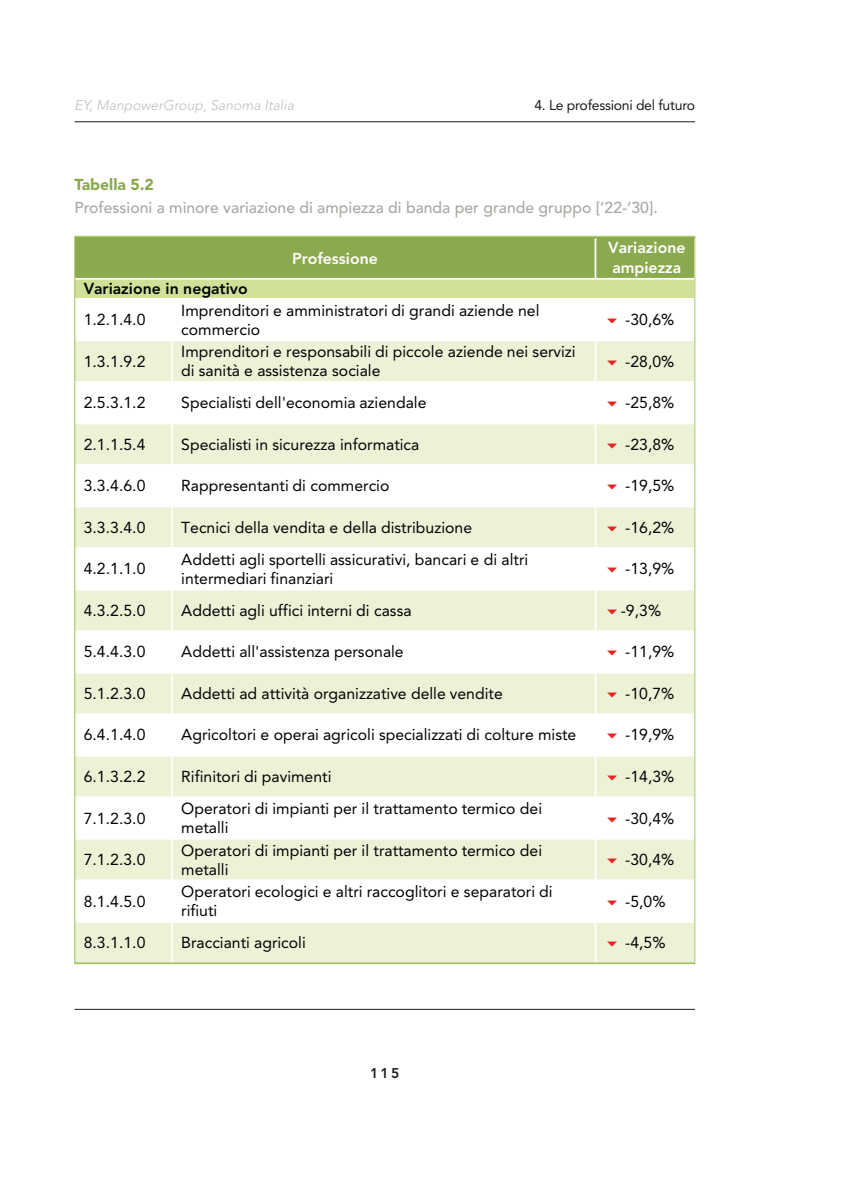
<style>
.page{position:relative;width:844px;height:1191px;background:#fff}
.page>*{position:absolute;margin:0;border:0;box-sizing:border-box;transform-origin:0 0}
.t1{font:15.75px/19.1px "Avenir LT Std";color:#020203}
.t2{font:500 15.75px "Avenir LT Std";color:#aaa8a3}
.t3{font:800 15.75px/20.5px "Avenir LT Std";color:#fff}
.t4{font:800 15.75px/30.8px "Avenir LT Std";color:#020203}
.t5{font:900 15.75px "Avenir LT Std";color:#8aa94e}
.t6{font:italic 300 14px "Avenir LT Std";color:#c1c0bd}
.t7{font:14px "Avenir LT Std";letter-spacing:-.02em;color:#1d1d1b}
.t8{font:800 14px "Avenir LT Std";color:#1d1d1b}
.s1{font-weight:400}
</style>
<div class="page">
<hr style="left:74px;top:121px;width:620px;height:1px;background:#1d1d1b">
<hr style="left:74px;top:1009px;width:620px;height:1px;background:#1d1d1b">
<div style="left:75px;top:237px;width:520px;height:42px;background:#8baa4f"></div>
<div style="left:595px;top:237px;width:98px;height:42px;background:#8baa4f"></div>
<div style="left:75px;top:279px;width:618px;height:20px;background:#d0e098"></div>
<div style="left:75px;top:340px;width:97px;height:42px;background:#ebf2d6"></div>
<div style="left:172px;top:340px;width:423px;height:42px;background:#ebf2d6"></div>
<div style="left:595px;top:340px;width:98px;height:42px;background:#ebf2d6"></div>
<div style="left:75px;top:423px;width:97px;height:42px;background:#ebf2d6"></div>
<div style="left:172px;top:423px;width:423px;height:42px;background:#ebf2d6"></div>
<div style="left:595px;top:423px;width:98px;height:42px;background:#ebf2d6"></div>
<div style="left:75px;top:506px;width:97px;height:42px;background:#ebf2d6"></div>
<div style="left:172px;top:506px;width:423px;height:42px;background:#ebf2d6"></div>
<div style="left:595px;top:506px;width:98px;height:42px;background:#ebf2d6"></div>
<div style="left:75px;top:589px;width:97px;height:42px;background:#ebf2d6"></div>
<div style="left:172px;top:589px;width:423px;height:42px;background:#ebf2d6"></div>
<div style="left:595px;top:589px;width:98px;height:42px;background:#ebf2d6"></div>
<div style="left:75px;top:672px;width:97px;height:42px;background:#ebf2d6"></div>
<div style="left:172px;top:672px;width:423px;height:42px;background:#ebf2d6"></div>
<div style="left:595px;top:672px;width:98px;height:42px;background:#ebf2d6"></div>
<div style="left:75px;top:755px;width:97px;height:42px;background:#ebf2d6"></div>
<div style="left:172px;top:755px;width:423px;height:42px;background:#ebf2d6"></div>
<div style="left:595px;top:755px;width:98px;height:42px;background:#ebf2d6"></div>
<div style="left:75px;top:839px;width:97px;height:41px;background:#ebf2d6"></div>
<div style="left:172px;top:839px;width:423px;height:41px;background:#ebf2d6"></div>
<div style="left:595px;top:839px;width:98px;height:41px;background:#ebf2d6"></div>
<div style="left:75px;top:922px;width:97px;height:41px;background:#ebf2d6"></div>
<div style="left:172px;top:922px;width:423px;height:41px;background:#ebf2d6"></div>
<div style="left:595px;top:922px;width:98px;height:41px;background:#ebf2d6"></div>
<hr style="left:171px;top:298px;width:2px;height:666px;background:#fff">
<hr style="left:594px;top:237px;width:2px;height:43px;background:#fff">
<hr style="left:594px;top:298px;width:2px;height:666px;background:#fff">
<hr style="left:75px;top:278px;width:618px;height:2px;background:#fff">
<hr style="left:75px;top:298px;width:618px;height:2px;background:#fff">
<hr style="left:75px;top:339px;width:618px;height:2px;background:#fff">
<hr style="left:75px;top:381px;width:618px;height:2px;background:#fff">
<hr style="left:75px;top:422px;width:618px;height:2px;background:#fff">
<hr style="left:75px;top:464px;width:618px;height:2px;background:#fff">
<hr style="left:75px;top:505px;width:618px;height:2px;background:#fff">
<hr style="left:75px;top:547px;width:618px;height:2px;background:#fff">
<hr style="left:75px;top:589px;width:618px;height:1px;background:#fff">
<hr style="left:75px;top:630px;width:618px;height:2px;background:#fff">
<hr style="left:75px;top:672px;width:618px;height:1px;background:#fff">
<hr style="left:75px;top:713px;width:618px;height:2px;background:#fff">
<hr style="left:75px;top:755px;width:618px;height:1px;background:#fff">
<hr style="left:75px;top:796px;width:618px;height:2px;background:#fff">
<hr style="left:75px;top:879px;width:618px;height:2px;background:#fff">
<p class="t6" style="left:74px;top:97px;width:221px">EY, ManpowerGroup, Sanoma Italia</p>
<p class="t7" style="left:534px;top:97px;width:162px">4. Le professioni del futuro</p>
<p class="t5" style="left:74px;top:175px;width:81px">Tabella 5.2</p>
<p class="t2" style="left:74px;top:198px;width:584px">Professioni a minore variazione di ampiezza di banda per grande gruppo [’22-‘30].</p>
<p class="t3" style="left:292px;top:248px;width:87px">Professione</p>
<p class="t3" style="left:608px;top:237px;width:79px">Variazione ampiezza</p>
<p class="t4" style="left:84px;top:273px;width:165px">Variazione in negativo<br><span class="s1">1.2.1.4.0</span></p>
<p class="t1" style="left:181px;top:301px;width:360px">Imprenditori e amministratori di grandi aziende nel commercio</p>
<p class="t1" style="left:625px;top:310px;width:51px">-30,6%</p>
<p class="t1" style="left:84px;top:352px;width:63px">1.3.1.9.2</p>
<p class="t1" style="left:181px;top:342px;width:396px">Imprenditori e responsabili di piccole aziende nei servizi di sanità e assistenza sociale</p>
<p class="t1" style="left:625px;top:352px;width:51px">-28,0%</p>
<p class="t1" style="left:84px;top:393px;width:63px">2.5.3.1.2</p>
<p class="t1" style="left:181px;top:393px;width:247px">Specialisti dell'economia aziendale</p>
<p class="t1" style="left:625px;top:393px;width:51px">-25,8%</p>
<p class="t1" style="left:84px;top:435px;width:63px">2.1.1.5.4</p>
<p class="t1" style="left:181px;top:435px;width:239px">Specialisti in sicurezza informatica</p>
<p class="t1" style="left:625px;top:435px;width:51px">-23,8%</p>
<p class="t1" style="left:84px;top:476px;width:63px">3.3.4.6.0</p>
<p class="t1" style="left:181px;top:476px;width:210px">Rappresentanti di commercio</p>
<p class="t1" style="left:625px;top:476px;width:51px">-19,5%</p>
<p class="t1" style="left:84px;top:518px;width:63px">3.3.3.4.0</p>
<p class="t1" style="left:181px;top:518px;width:292px">Tecnici della vendita e della distribuzione</p>
<p class="t1" style="left:625px;top:518px;width:51px">-16,2%</p>
<p class="t1" style="left:84px;top:559px;width:63px">4.2.1.1.0</p>
<p class="t1" style="left:181px;top:550px;width:348px">Addetti agli sportelli assicurativi, bancari e di altri intermediari finanziari</p>
<p class="t1" style="left:625px;top:559px;width:51px">-13,9%</p>
<p class="t1" style="left:84px;top:601px;width:63px">4.3.2.5.0</p>
<p class="t1" style="left:181px;top:601px;width:232px">Addetti agli uffici interni di cassa</p>
<p class="t1" style="left:620px;top:601px;width:42px">-9,3%</p>
<p class="t1" style="left:84px;top:642px;width:63px">5.4.4.3.0</p>
<p class="t1" style="left:181px;top:642px;width:224px">Addetti all'assistenza personale</p>
<p class="t1" style="left:625px;top:642px;width:51px">-11,9%</p>
<p class="t1" style="left:84px;top:684px;width:63px">5.1.2.3.0</p>
<p class="t1" style="left:181px;top:684px;width:323px">Addetti ad attività organizzative delle vendite</p>
<p class="t1" style="left:625px;top:684px;width:51px">-10,7%</p>
<p class="t1" style="left:84px;top:725px;width:63px">6.4.1.4.0</p>
<p class="t1" style="left:181px;top:725px;width:396px">Agricoltori e operai agricoli specializzati di colture miste</p>
<p class="t1" style="left:625px;top:725px;width:51px">-19,9%</p>
<p class="t1" style="left:84px;top:767px;width:63px">6.1.3.2.2</p>
<p class="t1" style="left:181px;top:767px;width:152px">Rifinitori di pavimenti</p>
<p class="t1" style="left:625px;top:767px;width:51px">-14,3%</p>
<p class="t1" style="left:84px;top:808px;width:63px">7.1.2.3.0</p>
<p class="t1" style="left:181px;top:799px;width:362px">Operatori di impianti per il trattamento termico dei metalli</p>
<p class="t1" style="left:625px;top:808px;width:51px">-30,4%</p>
<p class="t1" style="left:84px;top:850px;width:63px">7.1.2.3.0</p>
<p class="t1" style="left:181px;top:840px;width:362px">Operatori di impianti per il trattamento termico dei metalli</p>
<p class="t1" style="left:625px;top:850px;width:51px">-30,4%</p>
<p class="t1" style="left:84px;top:891px;width:63px">8.1.4.5.0</p>
<p class="t1" style="left:181px;top:882px;width:373px">Operatori ecologici e altri raccoglitori e separatori di rifiuti</p>
<p class="t1" style="left:625px;top:891px;width:42px">-5,0%</p>
<p class="t1" style="left:84px;top:933px;width:63px">8.3.1.1.0</p>
<p class="t1" style="left:181px;top:933px;width:126px">Braccianti agricoli</p>
<p class="t1" style="left:625px;top:933px;width:42px">-4,5%</p>
<p class="t8" style="left:370px;top:1064px;width:31px">115</p>
</div>
